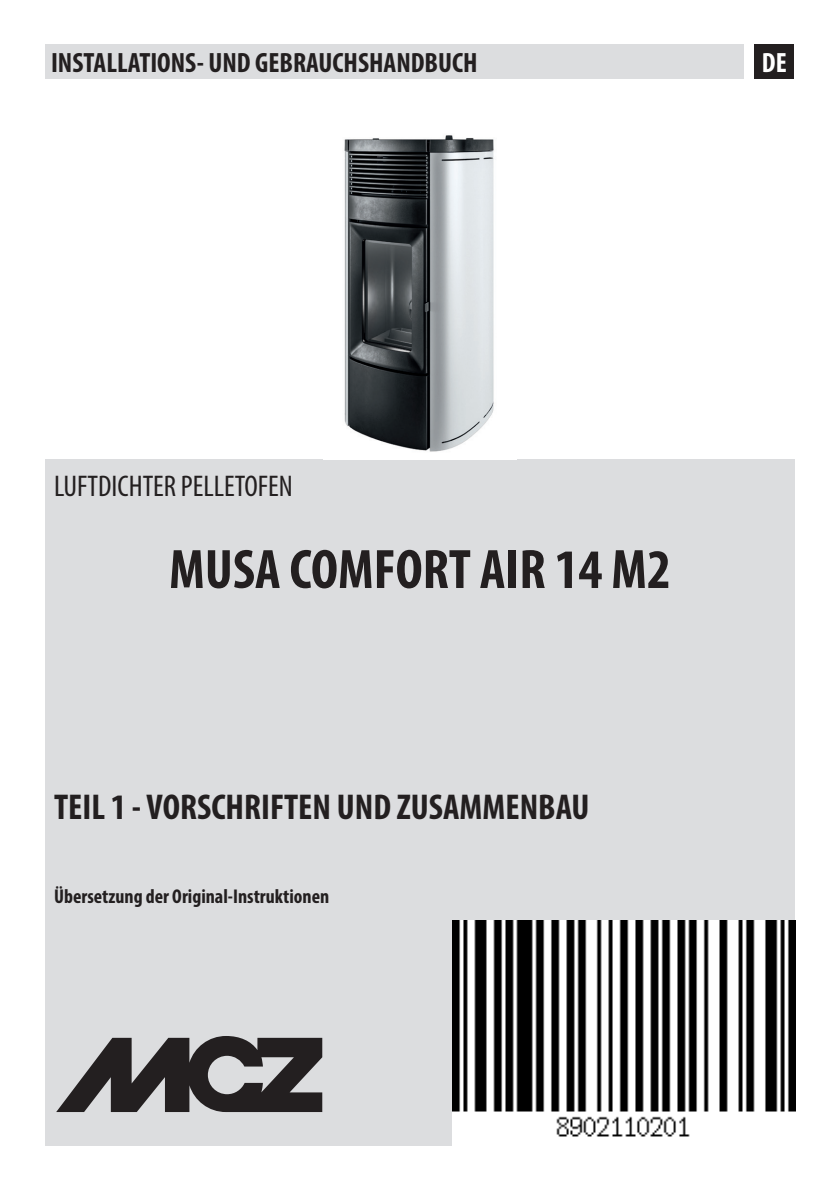
<style>
.page{position:relative;width:840px;height:1191px;background:#fff}
.page>*{position:absolute;margin:0;border:0;box-sizing:border-box;transform-origin:0 0}
.t1{font:700 condensed 56px "Myriad Pro";color:#231f20}
.t2{font:700 condensed 36px "Myriad Pro";color:#231f20}
.t3{font:condensed 30px "Myriad Pro";color:#231f20}
.t4{font:700 condensed 28px "Myriad Pro";color:#231f20}
.t5{font:700 condensed 28px "Myriad Pro";color:#fff}
.sottotitolo{font:700 condensed 20px "Myriad Pro";color:#231f20}
</style>
<div class="page">
<div style="left:45px;top:459px;width:749px;height:686px;background:#dcdddf"></div>
<svg style="left:56px;top:1036px;width:266px;height:76px"></svg>
<div style="left:45px;top:45px;width:698px;height:34px;background:#dcdddf"></div>
<div style="left:754px;top:45px;width:39px;height:34px;background:#231f20"></div>
<img style="left:344px;top:135px;width:150px;height:317px">
<img style="left:452px;top:920px;width:343px;height:225px">
<p class="t4" style="left:51px;top:45px;width:428px">INSTALLATIONS- UND GEBRAUCHSHANDBUCH</p>
<p class="t5" style="left:761px;top:45px;width:26px">DE</p>
<p class="t3" style="left:54px;top:468px;width:240px">LUFTDICHTER PELLETOFEN</p>
<h1 class="t1" style="left:169px;top:534px;width:503px">MUSA COMFORT AIR 14 M2</h1>
<p class="t2" style="left:54px;top:785px;width:536px">TEIL 1 - VORSCHRIFTEN UND ZUSAMMENBAU</p>
<p class="sottotitolo" style="left:54px;top:883px;width:276px">Übersetzung der Original-Instruktionen</p>
</div>
